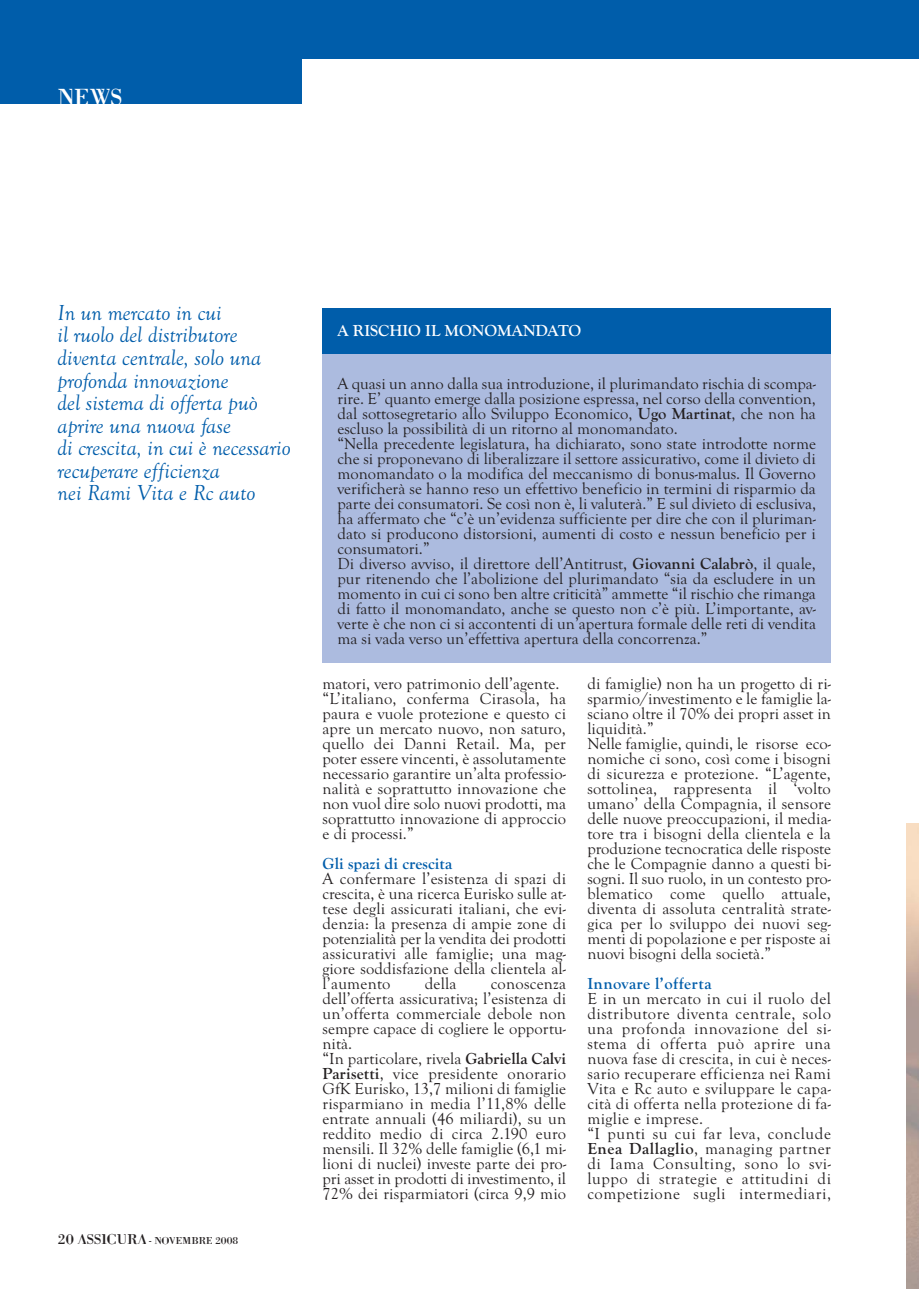
<style>
.page{position:relative;width:919px;height:1289px;background:#fff}
.page>*{position:absolute;margin:0;border:0;box-sizing:border-box;transform-origin:0 0}
.t1{font:italic 22.5px/22.5px "Goudy Old Style T";color:#005daa}
.t2{font:21px "Boduni";color:#fff}
.t3{font:16.5px/15px "Goudy Old Style T";letter-spacing:.005em;color:#231f20}
.t4{font:16.5px/15px "Goudy Old Style T";letter-spacing:.035em;color:#231f20}
.t5{font:700 16.5px "Goudy Old Style T";color:#fff}
.t6{font:700 16.5px "Goudy Old Style T";letter-spacing:.005em;color:#005daa}
.t7{font:700 16.5px "Goudy Old Style T";letter-spacing:.025em;color:#005daa}
.t8{font:9px "Boduni";color:#231f20}
.s1{font-size:12.75px}
.s2{font-weight:700}
</style>
<div class="page">
<div style="left:905px;top:1px;width:13px;height:58px;background:#005daa"></div>
<div style="left:0;top:1px;width:910px;height:58px;background:#005daa"></div>
<div style="left:0;top:1px;width:301px;height:102px;background:#005daa"></div>
<div style="left:322px;top:345px;width:508px;height:318px;background:#acbbdf"></div>
<div style="left:322px;top:309px;width:508px;height:45px;background:#005daa"></div>
<p class="t2" style="left:58px;top:89px;width:66px">NEWS</p>
<h1 class="t1" style="left:58px;top:303px;width:235px">In un mercato in cui<br>il ruolo del distributore diventa centrale, solo una profonda innovazione<br>del sistema di offerta può aprire una nuova fase<br>di crescita, in cui è necessario recuperare efficienza<br>nei Rami Vita e Rc auto</h1>
<p class="t8" style="left:58px;top:1236px;width:182px"><span class="s1">20 ASSICURA</span> - NOVEMBRE 2008</p>
<p class="t5" style="left:337px;top:324px;width:245px">A RISCHIO IL MONOMANDATO</p>
<p class="t3" style="left:337px;top:377px;width:480px">A quasi un anno dalla sua introduzione, il plurimandato rischia di scompa&shy;rire. E’ quanto emerge dalla posizione espressa, nel corso della convention, dal sottosegretario allo Sviluppo Economico, <span class="s2">Ugo Martinat</span>, che non ha escluso la possibilità di un ritorno al monomandato.<br>“Nella precedente legislatura, ha dichiarato, sono state introdotte norme che si proponevano di liberalizzare il settore assicurativo, come il divieto di monomandato o la modifica del meccanismo di bonus-malus. Il Governo verificherà se hanno reso un effettivo beneficio in termini di risparmio da parte dei consumatori. Se così non è, li valuterà.” E sul divieto di esclusiva, ha affermato che “c’è un’evidenza sufficiente per dire che con il pluriman&shy;dato si producono distorsioni, aumenti di costo e nessun beneficio per i consumatori.”<br>Di diverso avviso, il direttore dell’Antitrust, <span class="s2">Giovanni Calabrò</span>, il quale, pur ritenendo che l’abolizione del plurimandato “sia da escludere in un momento in cui ci sono ben altre criticità” ammette “il rischio che rimanga di fatto il monomandato, anche se questo non c’è più. L’importante, av&shy;verte è che non ci si accontenti di un’apertura formale delle reti di vendita ma si vada verso un’effettiva apertura della concorrenza.”</p>
<p class="t3" style="left:587px;top:677px;width:245px">di famiglie) non ha un progetto di ri&shy;sparmio/investimento e le famiglie la&shy;sciano oltre il 70% dei propri asset in liquidità.”<br>Nelle famiglie, quindi, le risorse eco&shy;nomiche ci sono, così come i bisogni di sicurezza e protezione. “L’agente, sottolinea, rappresenta il ‘volto umano’ della Compagnia, il sensore delle nuove preoccupazioni, il media&shy;tore tra i bisogni della clientela e la produzione tecnocratica delle risposte che le Compagnie danno a questi bi&shy;sogni. Il suo ruolo, in un contesto pro&shy;blematico come quello attuale, diventa di assoluta centralità strate&shy;gica per lo sviluppo dei nuovi seg&shy;menti di popolazione e per risposte ai nuovi bisogni della società.”</p>
<p class="t7" style="left:587px;top:977px;width:126px">Innovare l’offerta</p>
<p class="t4" style="left:587px;top:992px;width:245px">E in un mercato in cui il ruolo del distributore diventa centrale, solo una profonda innovazione del si&shy;stema di offerta può aprire una nuova fase di crescita, in cui è neces&shy;sario recuperare efficienza nei Rami Vita e Rc auto e sviluppare le capa&shy;cità di offerta nella protezione di fa&shy;miglie e imprese.<br>“I punti su cui far leva, conclude <span class="s2">Enea Dallaglio</span>, managing partner di Iama Consulting, sono lo svi&shy;luppo di strategie e attitudini di competizione sugli intermediari,</p>
<p class="t3" style="left:322px;top:677px;width:245px">matori, vero patrimonio dell’agente. “L’italiano, conferma Cirasola, ha paura e vuole protezione e questo ci apre un mercato nuovo, non saturo, quello dei Danni Retail. Ma, per poter essere vincenti, è assolutamente necessario garantire un’alta professio&shy;nalità e soprattutto innovazione che non vuol dire solo nuovi prodotti, ma soprattutto innovazione di approccio e di processi.”</p>
<p class="t6" style="left:322px;top:857px;width:131px">Gli spazi di crescita</p>
<p class="t3" style="left:322px;top:872px;width:245px;text-align:justify">A confermare l’esistenza di spazi di crescita, è una ricerca Eurisko sulle at&shy;tese degli assicurati italiani, che evi&shy;denzia: la presenza di ampie zone di potenzialità per la vendita dei prodotti assicurativi alle famiglie; una mag&shy;giore soddisfazione della clientela al&shy;l’aumento</p>
<p class="t3" style="left:424px;top:977px;width:33px">della</p>
<p class="t3" style="left:322px;top:977px;width:245px;text-indent:168px">conoscenza dell’offerta assicurativa; l’esistenza di un’offerta commerciale debole non sempre capace di cogliere le opportu&shy;nità.<br>“In particolare, rivela <span class="s2">Gabriella Calvi Parisetti</span>, vice presidente onorario GfK Eurisko, 13,7 milioni di famiglie risparmiano in media l’11,8% delle entrate annuali (46 miliardi), su un reddito medio di circa 2.190 euro mensili. Il 32% delle famiglie (6,1 mi&shy;lioni di nuclei) investe parte dei pro&shy;pri asset in prodotti di investimento, il 72% dei risparmiatori (circa 9,9 mio</p>
</div>
